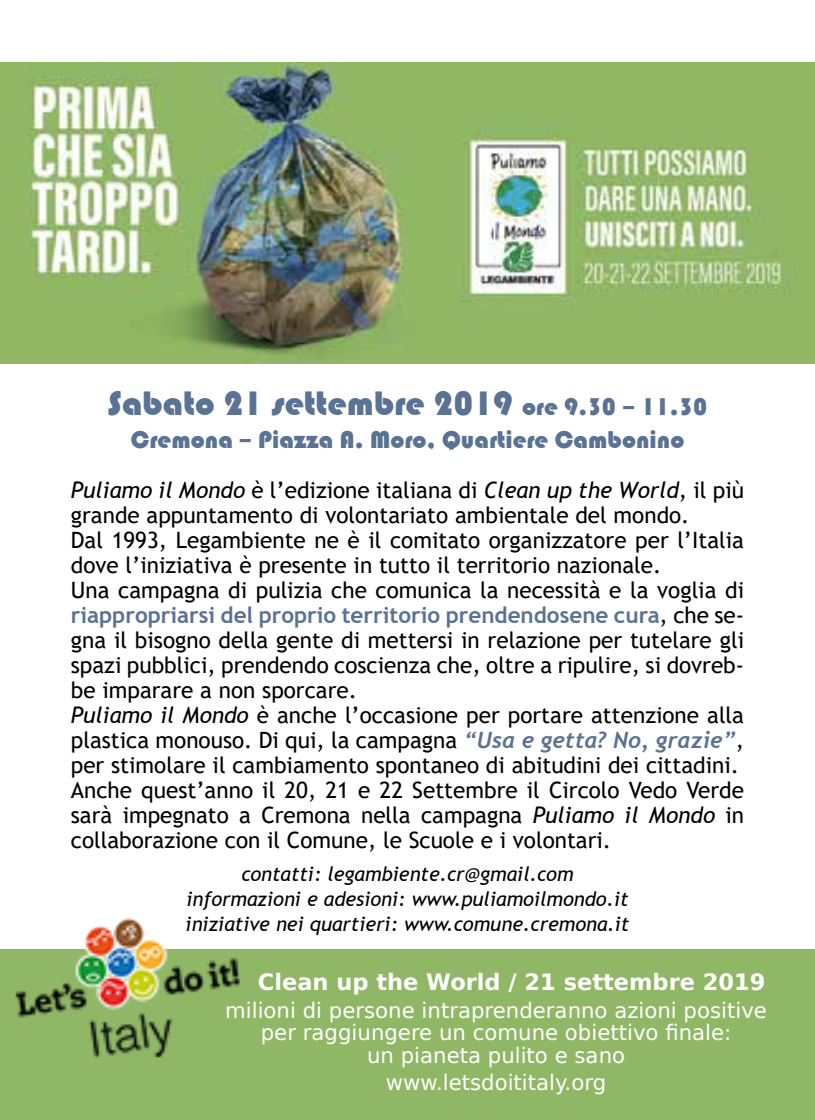
<style>
.page{position:relative;width:815px;height:1120px;background:#fff}
.page>*{position:absolute;margin:0;border:0;box-sizing:border-box;transform-origin:0 0}
.t1{font:35px "Bauhaus 93";color:#5a7294}
.t2{font:25px "Bauhaus 93";color:#5a7294}
.t3{font:22.5px/25px "Trebuchet MS";color:#000}
.t4{font:700 22.5px "DejaVu Sans";color:#fff}
.t5{font:21.25px/22.5px "DejaVu Sans";color:#fff;text-align:center}
.t6{font:italic 20px/25px "Trebuchet MS";color:#000;text-align:center}
.s1{font-size:25px}
.s2{font-style:italic}
.s3{font-weight:700;color:#5a7294}
.s4{font-family:"Trebuchet";font-weight:700;font-style:italic;color:#5a7294}
</style>
<div class="page">
<img style="left:0;top:63px;width:815px;height:301px">
<div style="left:0;top:949px;width:815px;height:171px;background:#90b766"></div>
<img style="left:14px;top:917px;width:227px;height:142px">
<h1 class="t1" style="left:108px;top:384px;width:601px">Sabato 21 settembre 2019 <span class="s1">ore 9.30 – 11.30</span></h1>
<p class="t2" style="left:131px;top:425px;width:555px">Cremona – Piazza A. Moro, Quartiere Cambonino</p>
<p class="t3" style="left:71px;top:477px;width:675px"><span class="s2">Puliamo il Mondo</span> è l’edizione italiana di <span class="s2">Clean up the World</span>, il più grande appuntamento di volontariato ambientale del mondo.<br>Dal 1993, Legambiente ne è il comitato organizzatore per l’Italia dove l’iniziativa è presente in tutto il territorio nazionale.<br>Una campagna di pulizia che comunica la necessità e la voglia di <span class="s3">riappropriarsi del proprio territorio prendendosene cura</span>, che se&shy;gna il bisogno della gente di mettersi in relazione per tutelare gli spazi pubblici, prendendo coscienza che, oltre a ripulire, si dovreb&shy;be imparare a non sporcare.<br><span class="s2">Puliamo il Mondo</span> è anche l’occasione per portare attenzione alla plastica monouso. Di qui, la campagna <span class="s4">“Usa e getta? No, grazie”</span>, per stimolare il cambiamento spontaneo di abitudini dei cittadini.<br>Anche quest’anno il 20, 21 e 22 Settembre il Circolo Vedo Verde sarà impegnato a Cremona nella campagna <span class="s2">Puliamo il Mondo</span> in collaborazione con il Comune, le Scuole e i volontari.</p>
<p class="t6" style="left:186px;top:861px;width:445px">contatti: legambiente.cr@gmail.com informazioni e adesioni: www.puliamoilmondo.it iniziative nei quartieri: www.comune.cremona.it</p>
<p class="t4" style="left:258px;top:963px;width:509px">Clean up the World / 21 settembre 2019</p>
<p class="t5" style="left:225px;top:998px;width:543px">milioni di persone intraprenderanno azioni positive per raggiungere un comune obiettivo finale:<br>un pianeta pulito e sano</p>
<p class="t5" style="left:386px;top:1071px;width:222px">www.letsdoititaly.org</p>
</div>
